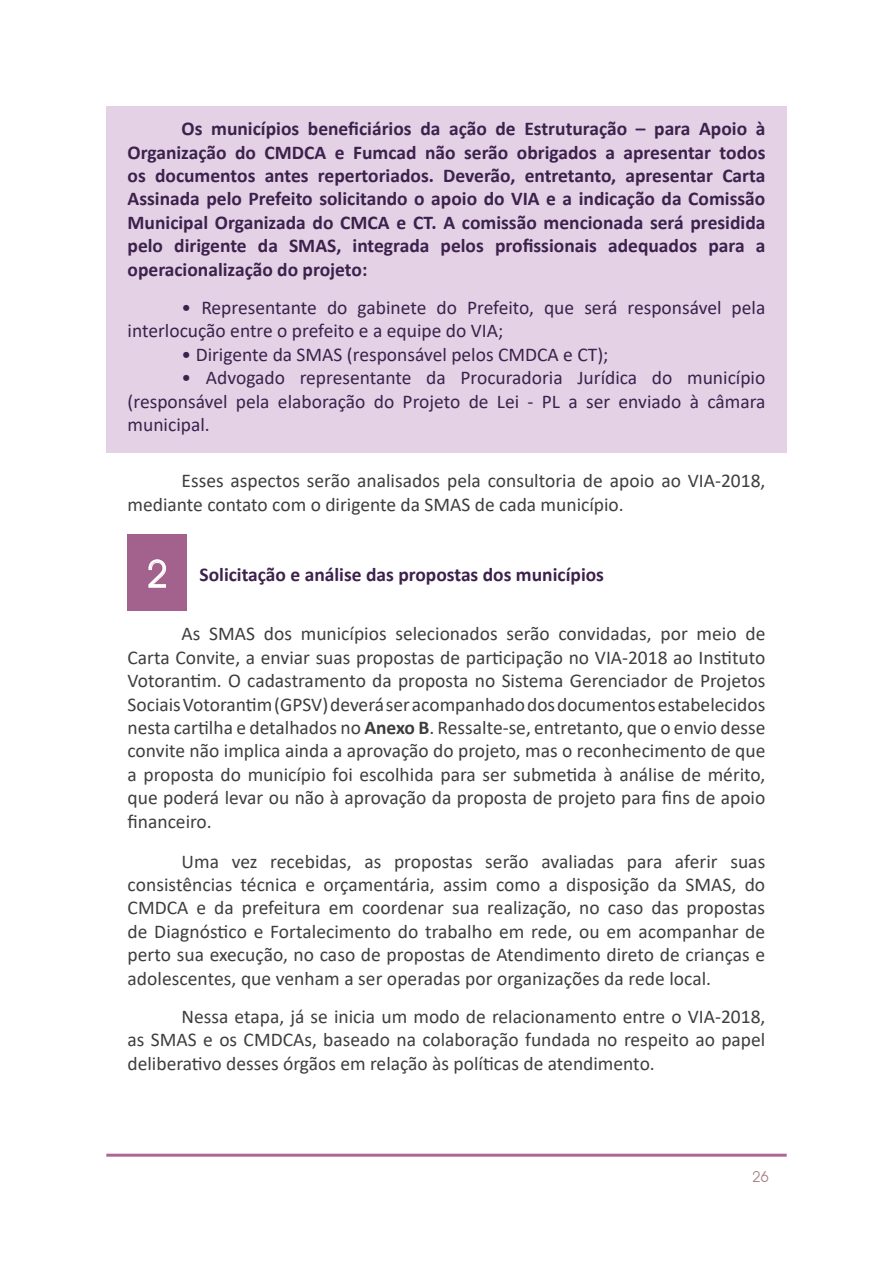
<style>
.page{position:relative;width:893px;height:1263px;background:#fff}
.page>*{position:absolute;margin:0;border:0;box-sizing:border-box;transform-origin:0 0}
.t1{font:37.5px "Avant Garde IT Cby BT";color:#fff}
.t2{font:19.5px/23.4px "Calibri";color:#3e3e3f;text-align:justify}
.t3{font:700 19.5px/23.4px "Calibri";color:#3c214c;text-align:justify}
.t4{font:19.5px/23.4px "Calibri";color:#3c214c}
.t5{font:15px "Avant Garde IT Cby BT";color:#a88080}
.s1{font-weight:700}
</style>
<div class="page">
<hr style="left:106px;top:1154px;width:681px;height:3px;background:#af6598">
<div style="left:106px;top:106px;width:681px;height:347px;background:#e4d1e5"></div>
<div style="left:128px;top:535px;width:59px;height:76px;background:#a2628d"></div>
<svg style="left:148px;top:559px;width:18px;height:29px"></svg>
<p class="t3" style="left:128px;top:117px;width:639px;text-indent:54px">Os municípios beneficiários da ação de Estruturação – para Apoio à Organização do CMDCA e Fumcad não serão obrigados a apresentar todos os documentos antes repertoriados. Deverão, entretanto, apresentar Carta Assinada pelo Prefeito solicitando o apoio do VIA e a indicação da Comissão Municipal Organizada do CMCA e CT. A comissão mencionada será presidida pelo dirigente da SMAS, integrada pelos profissionais adequados para a operacionalização do projeto:</p>
<p class="t4" style="left:128px;top:295px;width:639px;text-indent:54px">• Representante do gabinete do Prefeito, que será responsável pela interlocução entre o prefeito e a equipe do VIA;</p>
<p class="t4" style="left:182px;top:342px;width:428px">• Dirigente da SMAS (responsável pelos CMDCA e CT);</p>
<p class="t4" style="left:128px;top:365px;width:639px;text-align:justify;text-indent:54px">• Advogado representante da Procuradoria Jurídica do município (responsável pela elaboração do Projeto de Lei - PL a ser enviado à câmara municipal.</p>
<p class="t2" style="left:128px;top:469px;width:639px;text-indent:54px">Esses aspectos serão analisados pela consultoria de apoio ao VIA-2018, mediante contato com o dirigente da SMAS de cada município.</p>
<p class="t1" style="left:147px;top:551px;width:23px">2</p>
<p class="t3" style="left:199px;top:562px;width:406px">Solicitação e análise das propostas dos municípios</p>
<p class="t2" style="left:128px;top:622px;width:639px;text-indent:54px">As SMAS dos municípios selecionados serão convidadas, por meio de Carta Convite, a enviar suas propostas de participação no VIA-2018 ao Instituto Votorantim. O cadastramento da proposta no Sistema Gerenciador de Projetos Sociais Votorantim (GPSV) deverá ser acompanhado dos documentos estabelecidos nesta cartilha e detalhados no <span class="s1">Anexo B</span>. Ressalte-se, entretanto, que o envio desse convite não implica ainda a aprovação do projeto, mas o reconhecimento de que a proposta do município foi escolhida para ser submetida à análise de mérito, que poderá levar ou não à aprovação da proposta de projeto para fins de apoio financeiro.</p>
<p class="t2" style="left:128px;top:849px;width:639px;text-indent:54px">Uma vez recebidas, as propostas serão avaliadas para aferir suas consistências técnica e orçamentária, assim como a disposição da SMAS, do CMDCA e da prefeitura em coordenar sua realização, no caso das propostas de Diagnóstico e Fortalecimento do trabalho em rede, ou em acompanhar de perto sua execução, no caso de propostas de Atendimento direto de crianças e adolescentes, que venham a ser operadas por organizações da rede local.</p>
<p class="t2" style="left:128px;top:1004px;width:639px;text-indent:54px">Nessa etapa, já se inicia um modo de relacionamento entre o VIA-2018, as SMAS e os CMDCAs, baseado na colaboração fundada no respeito ao papel deliberativo desses órgãos em relação às políticas de atendimento.</p>
<p class="t5" style="left:752px;top:1168px;width:18px">26</p>
</div>
